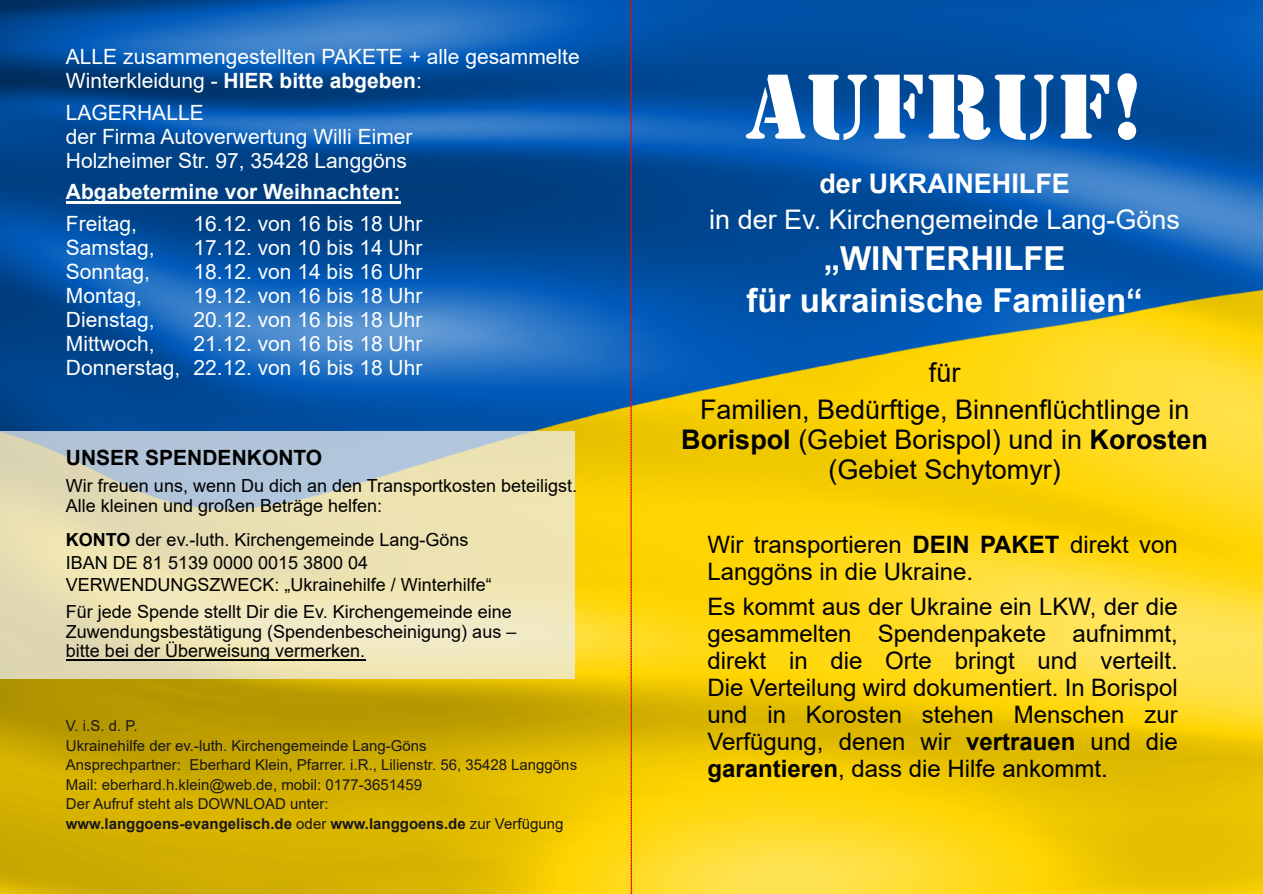
<style>
.page{position:relative;width:1263px;height:894px;background:#fff}
.page>*{position:absolute;margin:0;border:0;box-sizing:border-box;transform-origin:0 0}
.t1{font:96px "Stencil";color:#fff}
.t2{font:700 33px/41.5px "Arial";color:#fff;text-align:center}
.t3{font:27px/37.5px "Arial";color:#000;text-align:center}
.t4{font:27px "Arial";color:#fff}
.t5{font:700 27px "Arial";color:#fff}
.t6{font:24px/27px "Arial";color:#000}
.t7{font:21px/24px "Arial";color:#fff}
.t8{font:700 21px "Arial";color:#fff}
.t9{font:700 21px "Arial";color:#000}
.t10{font:18px/19.5px "Arial";color:#000}
.t11{font:15px/19.5px "Arial";color:#1a171b}
.s1{font-weight:700}
</style>
<div class="page">
<img style="left:0;top:0;width:1263px;height:893px">
<svg style="left:630px;top:0;width:3px;height:893px;background:#b35e32"></svg>
<div style="left:0;top:430px;width:575px;height:248px;background:#ededee;opacity:.75"></div>
<hr style="left:66px;top:659px;width:299px;height:1px;background:#000">
<hr style="left:66px;top:201px;width:334px;height:3px;background:#fff">
<p class="t7" style="left:66px;top:47px;width:515px">ALLE zusammengestellten PAKETE + alle gesammelte<br>Winterkleidung - <span class="s1">HIER bitte abgeben</span>:</p>
<p class="t7" style="left:66px;top:102px;width:348px">LAGERHALLE<br>der Firma Autoverwertung Willi Eimer<br>Holzheimer Str. 97, 35428 Langgöns</p>
<p class="t8" style="left:66px;top:184px;width:336px">Abgabetermine vor Weihnachten:</p>
<p class="t7" style="left:66px;top:213px;width:73px">Freitag,</p>
<p class="t7" style="left:194px;top:213px;width:230px">16.12. von 16 bis 18 Uhr</p>
<p class="t7" style="left:66px;top:237px;width:90px">Samstag,</p>
<p class="t7" style="left:194px;top:237px;width:230px">17.12. von 10 bis 14 Uhr</p>
<p class="t7" style="left:66px;top:261px;width:86px">Sonntag,</p>
<p class="t7" style="left:194px;top:261px;width:230px">18.12. von 14 bis 16 Uhr</p>
<p class="t7" style="left:66px;top:285px;width:77px">Montag,</p>
<p class="t7" style="left:194px;top:285px;width:230px">19.12. von 16 bis 18 Uhr</p>
<p class="t7" style="left:66px;top:309px;width:90px">Dienstag,</p>
<p class="t7" style="left:194px;top:309px;width:230px">20.12. von 16 bis 18 Uhr</p>
<p class="t7" style="left:66px;top:333px;width:90px">Mittwoch,</p>
<p class="t7" style="left:66px;top:333px;width:358px;text-align:right">21.12. von 16 bis 18 Uhr<br>Donnerstag, 22.12. von 16 bis 18 Uhr</p>
<p class="t9" style="left:66px;top:450px;width:258px">UNSER SPENDENKONTO</p>
<p class="t10" style="left:66px;top:477px;width:513px">Wir freuen uns, wenn Du dich an den Transportkosten beteiligst.<br>Alle kleinen und großen Beträge helfen:</p>
<p class="t10" style="left:66px;top:530px;width:427px;line-height:22.5px"><span class="s1">KONTO</span> der ev.-luth. Kirchengemeinde Lang-Göns<br>IBAN DE 81 5139 0000 0015 3800 04<br>VERWENDUNGSZWECK: „Ukrainehilfe / Winterhilfe“</p>
<p class="t10" style="left:66px;top:603px;width:452px">Für jede Spende stellt Dir die Ev. Kirchengemeinde eine<br>Zuwendungsbestätigung (Spendenbescheinigung) aus – bitte bei der Überweisung vermerken.</p>
<p class="t11" style="left:66px;top:717px;width:513px">V. i.S. d. P.<br>Ukrainehilfe der ev.-luth. Kirchengemeinde Lang-Göns<br>Ansprechpartner: Eberhard Klein, Pfarrer. i.R., Lilienstr. 56, 35428 Langgöns Mail: eberhard.h.klein@web.de, mobil: 0177-3651459<br>Der Aufruf steht als DOWNLOAD unter:<br><span class="s1">www.langgoens-evangelisch.de</span> oder <span class="s1">www.langgoens.de</span> zur Verfügung</p>
<h1 class="t1" style="left:746px;top:49px;width:399px">AUFRUF!</h1>
<p class="t5" style="left:819px;top:173px;width:252px">der UKRAINEHILFE</p>
<p class="t4" style="left:709px;top:209px;width:472px">in der Ev. Kirchengemeinde Lang-Göns</p>
<h2 class="t2" style="left:747px;top:241px;width:398px">„WINTERHILFE<br>für ukrainische Familien“</h2>
<p class="t3" style="left:700px;top:355px;width:491px">für<br>Familien, Bedürftige, Binnenflüchtlinge in</p>
<p class="t3" style="left:681px;top:427px;width:528px;line-height:30px"><span class="s1">Borispol</span> (Gebiet Borispol) und in <span class="s1">Korosten </span>(Gebiet Schytomyr)</p>
<p class="t6" style="left:707px;top:533px;width:472px">Wir transportieren <span class="s1">DEIN PAKET</span> direkt von<br>Langgöns in die Ukraine.</p>
<p class="t6" style="left:707px;top:594px;width:472px;text-align:justify">Es kommt aus der Ukraine ein LKW, der die gesammelten Spendenpakete aufnimmt, direkt in die Orte bringt und verteilt.<br>Die Verteilung wird dokumentiert. In Borispol und in Korosten stehen Menschen zur Verfügung, denen wir <span class="s1">vertrauen</span> und die <span class="s1">garantieren</span>, dass die Hilfe ankommt.</p>
</div>
